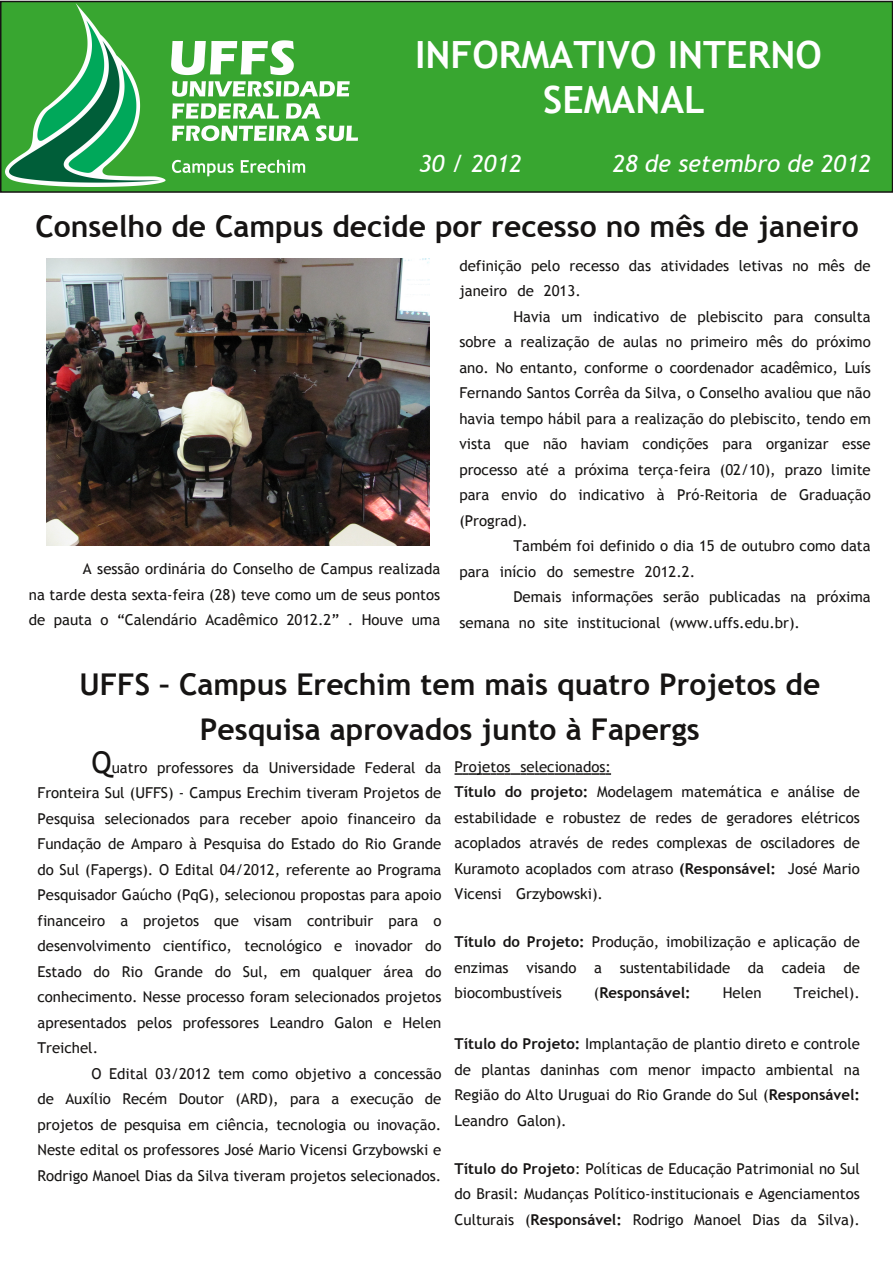
<style>
.page{position:relative;width:893px;height:1263px;background:#fff}
.page>*{position:absolute;margin:0;border:0;box-sizing:border-box;transform-origin:0 0}
.t1{font:700 37.5px/45px "Trebuchet MS";color:#fff;text-align:center}
.t2{font:700 30px/45px "Trebuchet MS";color:#161413;text-align:center}
.t3{font:italic 24px "Trebuchet MS";color:#fff}
.t4{font:italic 700 24px "Trebuchet";color:#fff}
.t5{font:15px/25.5px "Trebuchet MS";color:#161413;text-align:justify}
.t6{font:700 15px "Trebuchet MS";color:#161413}
.s1{font-size:30px}
.s2{font-weight:700}
.s3{font-weight:400}
</style>
<div class="page">
<div style="left:1px;top:2px;width:891px;height:190px;background:#38a630"></div>
<div style="left:0;top:1px;width:893px;height:192px;border:2px solid #161413"></div>
<img style="left:6px;top:4px;width:352px;height:182px">
<svg style="left:454px;top:773px;width:157px;height:2px"></svg>
<img style="left:46px;top:259px;width:383px;height:287px">
<h1 class="t1" style="left:415px;top:33px;width:408px">INFORMATIVO INTERNO<br>SEMANAL</h1>
<h3 class="t3" style="left:419px;top:150px;width:104px">30 / 2012</h3>
<h3 class="t3" style="left:612px;top:150px;width:260px">28 de setembro de 2012</h3>
<h3 class="t4" style="left:399px;top:152px;width:67px">16/12</h3>
<h3 class="t4" style="left:639px;top:152px;width:219px">15 d junho de 201</h3>
<h2 class="t2" style="left:36px;top:204px;width:825px">Conselho de Campus decide por recesso no mês de janeiro</h2>
<p class="t5" style="left:29px;top:556px;width:413px;text-indent:54px">A sessão ordinária do Conselho de Campus realizada na tarde desta sexta‐feira (28) teve como um de seus pontos de pauta o “Calendário Acadêmico 2012.2” . Houve uma</p>
<p class="t5" style="left:459px;top:253px;width:413px">definição pelo recesso das atividades letivas no mês de janeiro de 2013.</p>
<p class="t5" style="left:459px;top:304px;width:413px;text-indent:54px">Havia um indicativo de plebiscito para consulta sobre a realização de aulas no primeiro mês do próximo ano. No entanto, conforme o coordenador acadêmico, Luís Fernando Santos Corrêa da Silva, o Conselho avaliou que não havia tempo hábil para a realização do plebiscito, tendo em vista que não haviam condições para organizar esse processo até a próxima terça‐feira (02/10), prazo limite para envio do indicativo à Pró‐Reitoria de Graduação (Prograd).</p>
<p class="t5" style="left:459px;top:533px;width:413px;text-indent:54px">Também foi definido o dia 15 de outubro como data para início do semestre 2012.2.</p>
<p class="t5" style="left:459px;top:584px;width:413px;text-indent:54px">Demais informações serão publicadas na próxima semana no site institucional (www.uffs.edu.br).</p>
<h2 class="t2" style="left:79px;top:662px;width:742px">UFFS – Campus Erechim tem mais quatro Projetos de<br>Pesquisa aprovados junto à Fapergs</h2>
<p class="t5" style="left:38px;top:755px;width:405px;text-indent:54px"><span class="s1">Q</span>uatro professores da Universidade Federal da Fronteira Sul (UFFS) ‐ Campus Erechim tiveram Projetos de Pesquisa selecionados para receber apoio financeiro da Fundação de Amparo à Pesquisa do Estado do Rio Grande do Sul (Fapergs). O Edital 04/2012, referente ao Programa Pesquisador Gaúcho (PqG), selecionou propostas para apoio financeiro a projetos que visam contribuir para o desenvolvimento científico, tecnológico e inovador do Estado do Rio Grande do Sul, em qualquer área do conhecimento. Nesse processo foram selecionados projetos apresentados pelos professores Leandro Galon e Helen Treichel.</p>
<p class="t5" style="left:38px;top:1061px;width:405px;text-indent:54px">O Edital 03/2012 tem como objetivo a concessão de Auxílio Recém Doutor (ARD), para a execução de projetos de pesquisa em ciência, tecnologia ou inovação.<br>Neste edital os professores José Mario Vicensi Grzybowski e Rodrigo Manoel Dias da Silva tiveram projetos selecionados.</p>
<p class="t5" style="left:454px;top:754px;width:407px;text-align:left">Projetos selecionados:<br><span class="s2">Título do projeto:</span> Modelagem matemática e análise de estabilidade e robustez de redes de geradores elétricos acoplados através de redes complexas de osciladores de Kuramoto acoplados com atraso <span class="s2">(Responsável:</span> José Mario Vicensi Grzybowski).</p>
<p class="t5" style="left:454px;top:929px;width:407px"><span class="s2">Título do Projeto:</span> Produção, imobilização e aplicação de enzimas visando a sustentabilidade da cadeia de biocombustíveis</p>
<p class="t6" style="left:594px;top:984px;width:98px"><span class="s3">(</span>Responsável:</p>
<p class="t5" style="left:723px;top:980px;width:40px">Helen</p>
<p class="t5" style="left:794px;top:980px;width:68px">Treichel).</p>
<p class="t5" style="left:454px;top:1031px;width:407px"><span class="s2">Título do Projeto:</span> Implantação de plantio direto e controle de plantas daninhas com menor impacto ambiental na Região do Alto Uruguai do Rio Grande do Sul (<span class="s2">Responsável:<br></span>Leandro Galon).</p>
<p class="t5" style="left:454px;top:1156px;width:407px"><span class="s2">Título do Projeto</span>: Políticas de Educação Patrimonial no Sul do Brasil: Mudanças Político‐institucionais e Agenciamentos Culturais (<span class="s2">Responsável:</span> Rodrigo Manoel Dias da Silva).</p>
</div>
